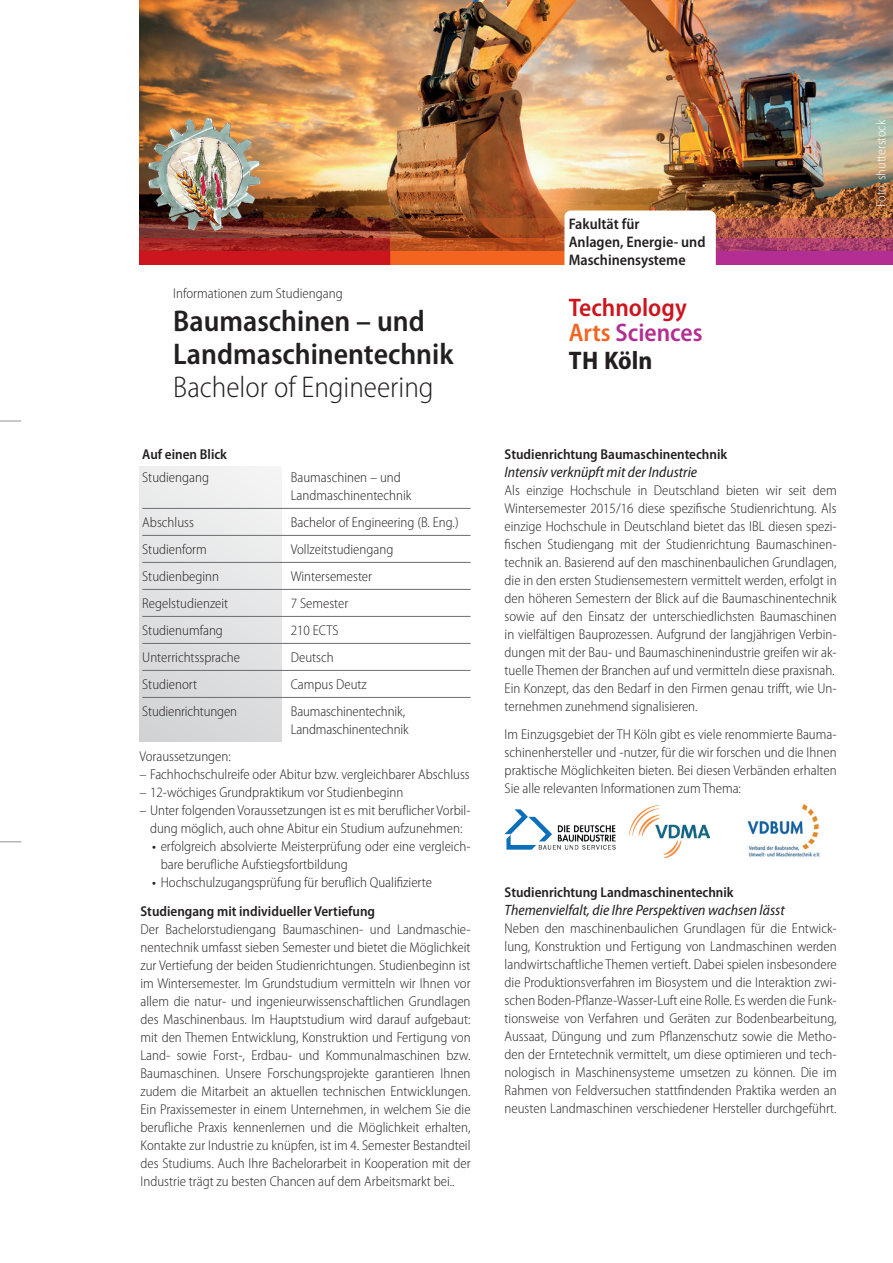
<style>
.page{position:relative;width:893px;height:1263px;background:#fff}
.page>*{position:absolute;margin:0;border:0;box-sizing:border-box;transform-origin:0 0}
.t1{font:600 semi-condensed 30px/33px "Myriad Pro";color:#231f20}
.t2{font:300 semi-condensed 30px "Myriad Pro";color:#231f20}
.t3{font:600 semi-condensed 25.5px/25.5px "Myriad Pro";color:#cd151d}
.t4{font:700 semi-condensed 25.5px "Myriad Pro";color:#231f20}
.t5{font:600 semi-condensed 15.3px/17.9px "Myriad Pro";color:#231f20}
.t6{font:italic semi-condensed 15px "Myriad Pro";color:#231f20}
.t7{font:300 semi-condensed 14.25px/18px "Myriad Pro";color:#231f20}
.t8{font:600 semi-condensed 14.25px "Myriad Pro";color:#231f20}
.t9{font:300 semi-condensed 13.5px "Myriad Pro";color:#fff}
.s1{font-weight:400}
.s2{color:#f36421}
.s3{color:#b32e92}
</style>
<div class="page">
<img style="left:139px;top:0;width:754px;height:218px">
<svg style="left:391px;top:218px;width:173px;height:20px"></svg>
<svg style="left:139px;top:218px;width:252px;height:46px"></svg>
<svg style="left:391px;top:238px;width:173px;height:26px;fill:#ee6421"></svg>
<svg style="left:716px;top:218px;width:177px;height:46px"></svg>
<svg style="left:0;top:421px;width:21px;height:1px"></svg>
<svg style="left:0;top:841px;width:21px;height:1px"></svg>
<div style="left:564px;top:210px;width:152px;height:179px;background:#fff;border-radius:6px"></div>
<div style="left:139px;top:467px;width:143px;height:275px;background:linear-gradient(to right,#dedfe0,#e7e8e9)"></div>
<hr style="left:142px;top:508px;width:329px;height:1px;background:#6c6d70">
<hr style="left:142px;top:535px;width:329px;height:1px;background:#6c6d70">
<hr style="left:142px;top:562px;width:329px;height:1px;background:#6c6d70">
<hr style="left:142px;top:589px;width:329px;height:1px;background:#6c6d70">
<hr style="left:142px;top:616px;width:329px;height:1px;background:#6c6d70">
<hr style="left:142px;top:643px;width:329px;height:1px;background:#6c6d70">
<hr style="left:142px;top:670px;width:329px;height:1px;background:#6c6d70">
<hr style="left:142px;top:697px;width:329px;height:1px;background:#6c6d70">
<img style="left:505px;top:809px;width:111px;height:40px">
<img style="left:629px;top:806px;width:80px;height:51px">
<img style="left:747px;top:804px;width:73px;height:53px">
<img style="left:142px;top:113px;width:124px;height:123px">
<p class="t7" style="left:173px;top:284px;width:171px">Informationen zum Studiengang</p>
<h1 class="t1" style="left:173px;top:305px;width:282px">Baumaschinen – und<br>Landmaschinentechnik</h1>
<h1 class="t2" style="left:173px;top:370px;width:262px">Bachelor of Engineering</h1>
<p class="t8" style="left:142px;top:447px;width:86px">Auf einen Blick</p>
<p class="t7" style="left:142px;top:468px;width:68px">Studiengang</p>
<p class="t7" style="left:291px;top:468px;width:122px">Baumaschinen – und<br>Landmaschinentechnik</p>
<p class="t7" style="left:142px;top:513px;width:53px">Abschluss</p>
<p class="t7" style="left:291px;top:513px;width:169px">Bachelor of Engineering (B. Eng.)</p>
<p class="t7" style="left:142px;top:540px;width:66px">Studienform</p>
<p class="t7" style="left:291px;top:540px;width:104px">Vollzeitstudiengang</p>
<p class="t7" style="left:142px;top:567px;width:78px">Studienbeginn</p>
<p class="t7" style="left:291px;top:567px;width:83px">Wintersemester</p>
<p class="t7" style="left:142px;top:594px;width:87px">Regelstudienzeit</p>
<p class="t7" style="left:291px;top:594px;width:59px">7 Semester</p>
<p class="t7" style="left:142px;top:621px;width:82px">Studienumfang</p>
<p class="t7" style="left:291px;top:621px;width:49px">210 ECTS</p>
<p class="t7" style="left:142px;top:648px;width:99px">Unterrichtssprache</p>
<p class="t7" style="left:291px;top:648px;width:44px">Deutsch</p>
<p class="t7" style="left:142px;top:675px;width:56px">Studienort</p>
<p class="t7" style="left:291px;top:675px;width:78px">Campus Deutz</p>
<p class="t7" style="left:142px;top:702px;width:96px">Studienrichtungen</p>
<p class="t7" style="left:291px;top:702px;width:119px">Baumaschinentechnik,<br>Landmaschinentechnik</p>
<p class="t7" style="left:139px;top:748px;width:93px">Voraussetzungen:</p>
<p class="t7" style="left:139px;top:766px;width:332px">– Fachhochschulreife oder Abitur bzw. vergleichbarer Abschluss</p>
<p class="t7" style="left:139px;top:784px;width:265px">– 12-wöchiges Grundpraktikum vor Studienbeginn</p>
<p class="t7" style="left:139px;top:802px;width:333px;text-align:center">– Unter folgenden Voraussetzungen ist es mit beruflicher Vorbil&shy;dung möglich, auch ohne Abitur ein Studium aufzunehmen:</p>
<p class="t7" style="left:161px;top:838px;width:311px;text-indent:-9px"><span class="s1">•</span> erfolgreich absolvierte Meisterprüfung oder eine vergleich&shy;bare berufliche Aufstiegsfortbildung</p>
<p class="t7" style="left:152px;top:874px;width:281px"><span class="s1">•</span> Hochschulzugangsprüfung für beruflich Qualifizierte</p>
<p class="t8" style="left:140px;top:904px;width:236px">Studiengang mit individueller Vertiefung</p>
<p class="t7" style="left:140px;top:921px;width:332px;text-align:justify">Der Bachelorstudiengang Baumaschinen- und Landmaschie&shy;nentechnik umfasst sieben Semester und bietet die Möglichkeit zur Vertiefung der beiden Studienrichtungen. Studienbeginn ist im Wintersemester. Im Grundstudium vermitteln wir Ihnen vor allem die natur- und ingenieurwissenschaftlichen Grundlagen des Maschinenbaus. Im Hauptstudium wird darauf aufgebaut: mit den Themen Entwicklung, Konstruktion und Fertigung von Land- sowie Forst-, Erdbau- und Kommunalmaschinen bzw.<br>Baumaschinen. Unsere Forschungsprojekte garantieren Ihnen zudem die Mitarbeit an aktuellen technischen Entwicklungen.<br>Ein Praxissemester in einem Unternehmen, in welchem Sie die berufliche Praxis kennenlernen und die Möglichkeit erhalten, Kontakte zur Industrie zu knüpfen, ist im 4. Semester Bestandteil des Studiums. Auch Ihre Bachelorarbeit in Kooperation mit der Industrie trägt zu besten Chancen auf dem Arbeitsmarkt bei..</p>
<p class="t5" style="left:569px;top:215px;width:138px">Fakultät für<br>Anlagen, Energie- und<br>Maschinensysteme</p>
<h2 class="t3" style="left:569px;top:295px;width:135px">Technology<br><span class="s2">Arts</span> <span class="s3">Sciences</span></h2>
<h2 class="t4" style="left:569px;top:347px;width:85px">TH Köln</h2>
<p class="t8" style="left:505px;top:447px;width:224px">Studienrichtung Baumaschinentechnik</p>
<p class="t6" style="left:505px;top:464px;width:194px">Intensiv verknüpft mit der Industrie</p>
<p class="t7" style="left:505px;top:482px;width:334px">Als einzige Hochschule in Deutschland bieten wir seit dem Wintersemester 2015/16 diese spezifische Studienrichtung. Als einzige Hochschule in Deutschland bietet das IBL diesen spezi&shy;fischen Studiengang mit der Studienrichtung Baumaschinen&shy;technik an. Basierend auf den maschinenbaulichen Grundlagen, die in den ersten Studiensemestern vermittelt werden, erfolgt in den höheren Semestern der Blick auf die Baumaschinentechnik sowie auf den Einsatz der unterschiedlichsten Baumaschinen in vielfältigen Bauprozessen. Aufgrund der langjährigen Verbin&shy;dungen mit der Bau- und Baumaschinenindustrie greifen wir ak&shy;tuelle Themen der Branchen auf und vermitteln diese praxisnah.<br>Ein Konzept, das den Bedarf in den Firmen genau trifft, wie Un&shy;ternehmen zunehmend signalisieren.</p>
<p class="t7" style="left:505px;top:725px;width:334px;text-align:justify">Im Einzugsgebiet der TH Köln gibt es viele renommierte Bauma&shy;schinenhersteller und -nutzer, für die wir forschen und die Ihnen praktische Möglichkeiten bieten. Bei diesen Verbänden erhalten Sie alle relevanten Informationen zum Thema:</p>
<p class="t8" style="left:505px;top:884px;width:231px">Studienrichtung Landmaschinentechnik</p>
<p class="t6" style="left:505px;top:901px;width:282px">Themenvielfalt, die Ihre Perspektiven wachsen lässt</p>
<p class="t7" style="left:505px;top:919px;width:334px;text-align:justify">Neben den maschinenbaulichen Grundlagen für die Entwick&shy;lung, Konstruktion und Fertigung von Landmaschinen werden landwirtschaftliche Themen vertieft. Dabei spielen insbesondere die Produktionsverfahren im Biosystem und die Interaktion zwi&shy;schen Boden-Pflanze-Wasser-Luft eine Rolle. Es werden die Funk&shy;tionsweise von Verfahren und Geräten zur Bodenbearbeitung, Aussaat, Düngung und zum Pflanzenschutz sowie die Metho&shy;den der Erntetechnik vermittelt, um diese optimieren und tech&shy;nologisch in Maschinensysteme umsetzen zu können. Die im Rahmen von Feldversuchen stattfindenden Praktika werden an neusten Landmaschinen verschiedener Hersteller durchgeführt.</p>
<p class="t9" style="left:874px;top:207px;width:89px;rotate:-90deg">Foto: shutterstock</p>
</div>
